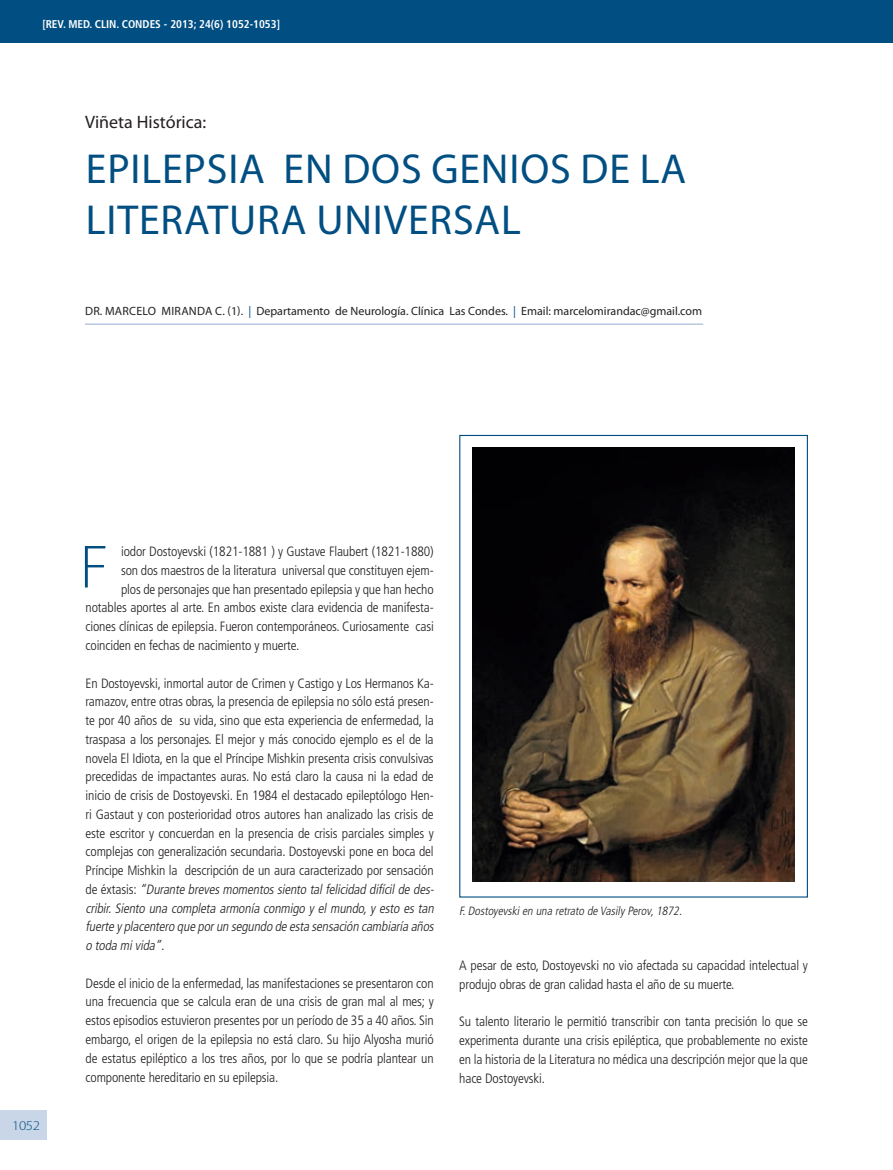
<style>
.page{position:relative;width:893px;height:1170px;background:#fff}
.page>*{position:absolute;margin:0;border:0;box-sizing:border-box;transform-origin:0 0}
.t1{font:300 61.5px "Myriad Pro";color:#004e82}
.t2{font:42px/50.4px "Myriad Pro";letter-spacing:.02em;color:#004e82}
.t3{font:18px "Myriad Pro";color:#231f20}
.t4{font:300 condensed 13.5px/18.8px "Frutiger";letter-spacing:-.01em;color:#231f20}
.t5{font:300 13.5px "Myriad Pro";color:#004e82;scale:1.1 1}
.t6{font:12px "Myriad Pro";color:#231f20}
.t7{font:italic 300 condensed 12px "Frutiger";color:#231f20}
.t8{font:700 condensed 11.25px "Frutiger";color:#fff}
.s1{color:#004e82}
.s2{font-style:italic}
</style>
<div class="page">
<div style="left:0;top:1110px;width:47px;height:30px;background:#c9d6e7"></div>
<div style="left:0;top:0;width:893px;height:43px;background:#004e82"></div>
<img style="left:472px;top:447px;width:323px;height:434px">
<div style="left:459px;top:435px;width:349px;height:462px;border:1px solid #004e82"></div>
<hr style="left:85px;top:323px;width:618px;height:2px;background:#b8c8de">
<p class="t8" style="left:42px;top:17px;width:239px">[REV. MED. CLIN. CONDES - 2013; 24(6) 1052-1053]</p>
<h3 class="t3" style="left:85px;top:111px;width:123px">Viñeta Histórica:</h3>
<h2 class="t2" style="left:86px;top:143px;width:602px">Epilepsia en dos Genios de la<br>Literatura Unive rsal</h2>
<p class="t6" style="left:85px;top:304px;width:618px">Dr. Marcelo Miranda C. (1). <span class="s1">|</span> Departamento de Neurología. Clínica Las Condes. <span class="s1">|</span> Email: marcelomirandac@gmail.com</p>
<p class="t5" style="left:12px;top:1117px;width:27px">1052</p>
<p class="t4" style="left:121px;top:542px;width:314px">iodor Dostoyevski (1821-1881 ) y Gustave Flaubert (1821-1880)</p>
<p class="t4" style="left:121px;top:561px;width:314px">son dos maestros de la literatura universal que constituyen ejem-</p>
<p class="t4" style="left:121px;top:579px;width:314px">plos de personajes que han presentado epilepsia y que han hecho</p>
<p class="t4" style="left:86px;top:598px;width:350px">notables aportes al arte. En ambos existe clara evidencia de manifesta-</p>
<p class="t4" style="left:86px;top:617px;width:350px">ciones clínicas de epilepsia. Fueron contemporáneos. Curiosamente casi</p>
<p class="t4" style="left:86px;top:636px;width:215px">coinciden en fechas de nacimiento y muerte.</p>
<p class="t4" style="left:86px;top:673px;width:352px">En Dostoyevski, inmortal autor de Crimen y Castigo y Los Hermanos Ka&shy;ramazov, entre otras obras, la presencia de epilepsia no sólo está presen&shy;te por 40 años de su vida, sino que esta experiencia de enfermedad, la traspasa a los personajes. El mejor y más conocido ejemplo es el de la novela El Idiota, en la que el Príncipe Mishkin presenta crisis convulsivas precedidas de impactantes auras. No está claro la causa ni la edad de inicio de crisis de Dostoyevski. En 1984 el destacado epileptólogo Hen&shy;ri Gastaut y con posterioridad otros autores han analizado las crisis de este escritor y concuerdan en la presencia de crisis parciales simples y complejas con generalización secundaria. Dostoyevski pone en boca del Príncipe Mishkin la descripción de un aura caracterizado por sensación d e é x t a s i s : <span class="s2">“Durante brevesmomentossiento talfelicidad difícilde des&shy;cribir.Siento una completa armonía conmigo y el mundo,y esto es tan fuerte yplacentero que porun segundo de esta sensación cambiaría años o toda mivida”.</span></p>
<p class="t4" style="left:86px;top:973px;width:350px;text-align:justify">Desde el inicio de la enfermedad, las manifestaciones se presentaron con una frecuencia que se calcula eran de una crisis de gran mal al mes; y estos episodios estuvieron presentes por un período de 35 a 40 años. Sin embargo, el origen de la epilepsia no está claro. Su hijo Alyosha murió de estatus epiléptico a los tres años, por lo que se podría plantear un componente hereditario en su epilepsia.</p>
<h1 class="t1" style="left:80px;top:530px;width:30px">F</h1>
<p class="t7" style="left:459px;top:904px;width:227px">F.Dostoyevskien una retrato de VasilyPerov,1872.</p>
<p class="t4" style="left:459px;top:955px;width:350px">A pesar de esto, Dostoyevski no vio afectada su capacidad intelectual y produjo obras de gran calidad hasta el año de su muerte.</p>
<p class="t4" style="left:459px;top:1012px;width:350px;text-align:justify">Su talento literario le permitió transcribir con tanta precisión lo que se experimenta durante una crisis epiléptica, que probablemente no existe en la historia de la Literatura no médica una descripción mejor que la que hace Dostoyevski.</p>
</div>
